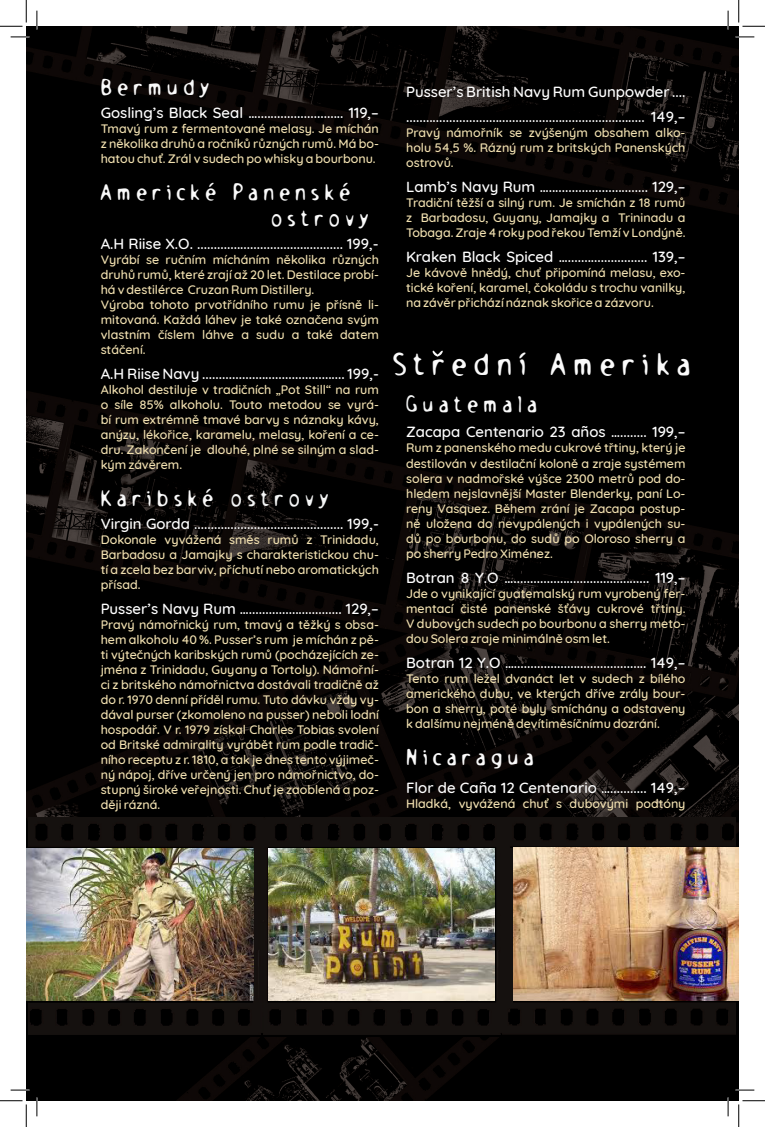
<style>
.page{position:relative;width:765px;height:1127px;background:#fff}
.page>*{position:absolute;margin:0;border:0;box-sizing:border-box;transform-origin:0 0}
.svetadily_novy_nadpisy_rumak_copy{font:31.25px "Holstein";letter-spacing:.25em;color:#fafafa}
.zeme_novy_nadpisy_rumak{font:22.5px "Holstein";letter-spacing:.25em;color:#fafafa}
.nadpis_rumak{font:500 15px/25px "Quicksand";color:#fff}
.zeme_novy_nadpisy_rumak-2{font:500 15px "Quicksand";color:#fff}
.text_rumak_popis{font:500 12.5px/15px "Quicksand";color:#f1e0b0;text-align:justify}
.s1{color:#f4f5f5}
</style>
<div class="page">
<img style="left:26px;top:26px;width:712px;height:1074px">
<img style="left:28px;top:817px;width:707px;height:219px">
<div style="left:504px;top:848px;width:8px;height:159px;background:#15110f"></div>
<svg style="left:432px;top:350px;width:11px;height:6px"></svg>
<img style="left:26px;top:847px;width:227px;height:153px">
<img style="left:269px;top:847px;width:225px;height:153px">
<img style="left:513px;top:847px;width:225px;height:152px">
<svg style="left:11px;top:36px;width:18px;height:2px"></svg>
<svg style="left:735px;top:36px;width:19px;height:2px"></svg>
<svg style="left:11px;top:1088px;width:18px;height:2px"></svg>
<svg style="left:735px;top:1088px;width:19px;height:2px"></svg>
<svg style="left:36px;top:11px;width:2px;height:18px"></svg>
<svg style="left:36px;top:1097px;width:2px;height:18px"></svg>
<svg style="left:727px;top:11px;width:2px;height:18px"></svg>
<svg style="left:727px;top:1097px;width:2px;height:18px"></svg>
<svg style="left:0;top:0;width:27px;height:27px"></svg>
<svg style="left:0;top:1100px;width:27px;height:26px"></svg>
<svg style="left:738px;top:0;width:27px;height:27px"></svg>
<svg style="left:738px;top:1100px;width:27px;height:26px"></svg>
<p class="zeme_novy_nadpisy_rumak" style="left:101px;top:73px;width:109px">Bermudy</p>
<p class="nadpis_rumak" style="left:101px;top:98px;width:280px">Gosling’s Black Seal ….......................... 119,–</p>
<p class="text_rumak_popis" style="left:101px;top:120px;width:280px">Tmavý rum z fermentované melasy. Je míchán z několika druhů a ročníků různých rumů. Má bo&shy;hatou chuť. Zrál v sudech po whisky a bourbonu.</p>
<p class="zeme_novy_nadpisy_rumak" style="left:101px;top:178px;width:251px">Americké Panenské</p>
<p class="zeme_novy_nadpisy_rumak" style="left:271px;top:204px;width:98px">ostrovy</p>
<p class="zeme_novy_nadpisy_rumak-2" style="left:101px;top:231px;width:279px">A.H Riise X.O. ............................................ 199,-</p>
<p class="text_rumak_popis" style="left:101px;top:250px;width:280px">Vyrábí se ručním mícháním několika různých druhů rumů, které zrají až 20 let. Destilace probí&shy;há v destilérce Cruzan Rum Distillery.</p>
<p class="text_rumak_popis" style="left:101px;top:295px;width:280px">Výroba tohoto prvotřídního rumu je přísně li&shy;mitovaná. Každá láhev je také označena svým vlastním číslem láhve a sudu a také datem stáčení.</p>
<p class="nadpis_rumak" style="left:101px;top:359px;width:280px">A.H Riise Navy ........................................... 199,-</p>
<p class="text_rumak_popis" style="left:101px;top:380px;width:280px">Alkohol destiluje v tradičních „Pot Still“ na rum o síle 85% alkoholu. Touto metodou se vyrá&shy;bí rum extrémně tmavé barvy s náznaky kávy, anýzu, lékořice, karamelu, melasy, koření a ce&shy;dru. Zakončení je dlouhé, plné se silným a slad&shy;kým závěrem.</p>
<p class="zeme_novy_nadpisy_rumak" style="left:101px;top:484px;width:229px">Karibské <span class="s1">ostrovy</span></p>
<p class="nadpis_rumak" style="left:101px;top:509px;width:280px">Virgin Gorda ............................................. 199,-</p>
<p class="text_rumak_popis" style="left:101px;top:530px;width:280px">Dokonale vyvážená směs rumů z Trinidadu, Barbadosu a Jamajky s charakteristickou chu&shy;tí a zcela bez barviv, příchutí nebo aromatických přísad.</p>
<p class="nadpis_rumak" style="left:101px;top:594px;width:280px">Pusser’s Navy Rum …............................ 129,–</p>
<p class="text_rumak_popis" style="left:101px;top:615px;width:280px">Pravý námořnický rum, tmavý a těžký s obsa&shy;hem alkoholu 40 %. Pusser’s rum je míchán z pě&shy;ti výtečných karibských rumů (pocházejících ze&shy;jména z Trinidadu, Guyany a Tortoly). Námořní&shy;ci z britského námořnictva dostávali tradičně až do r. 1970 denní příděl rumu. Tuto dávku vždy vy&shy;dával purser (zkomoleno na pusser) neboli lodní hospodář. V r. 1979 získal Charles Tobias svolení od Britské admirality vyrábět rum podle tradič&shy;ního receptu z r. 1810, a tak je dnes tento výjimeč&shy;ný nápoj, dříve určený jen pro námořnictvo, do&shy;stupný široké veřejnosti. Chuť je zaoblená a poz&shy;ději rázná.</p>
<p class="nadpis_rumak" style="left:406px;top:78px;width:281px">Pusser’s British Navy Rum Gunpowder .... ........................................................................ 149,–</p>
<p class="text_rumak_popis" style="left:406px;top:124px;width:281px">Pravý námořník se zvýšeným obsahem alko&shy;holu 54,5 %. Rázný rum z britských Panenských ostrovů.</p>
<p class="nadpis_rumak" style="left:406px;top:173px;width:281px">Lamb’s Navy Rum ….............................. 129,–</p>
<p class="text_rumak_popis" style="left:406px;top:194px;width:281px">Tradiční těžší a silný rum. Je smíchán z 18 rumů z Barbadosu, Guyany, Jamajky a Trininadu a Tobaga. Zraje 4 roky pod řekou Temží v Londýně.</p>
<p class="nadpis_rumak" style="left:406px;top:243px;width:281px">Kraken Black Spiced …........................ 139,–</p>
<p class="text_rumak_popis" style="left:406px;top:264px;width:281px">Je kávově hnědý, chuť připomíná melasu, exo&shy;tické koření, karamel, čokoládu s trochu vanilky, na závěr přichází náznak skořice a zázvoru.</p>
<p class="svetadily_novy_nadpisy_rumak_copy" style="left:394px;top:344px;width:298px">Strední Amerika</p>
<p class="zeme_novy_nadpisy_rumak" style="left:406px;top:390px;width:132px"><span class="s1">Gu</span>atemala</p>
<p class="nadpis_rumak" style="left:406px;top:418px;width:281px">Zacapa Centenario 23 años …........ 199,–</p>
<p class="text_rumak_popis" style="left:406px;top:439px;width:281px">Rum z panenského medu cukrové třtiny, který je destilován v destilační koloně a zraje systémem solera v nadmořské výšce 2300 metrů pod do&shy;hledem nejslavnější Master Blenderky, paní Lo&shy;reny Vasquez. Během zrání je Zacapa postup&shy;ně uložena do nevypálených i vypálených su&shy;dů po bourbonu, do sudů po Oloroso sherry a po sherry Pedro Ximénez.</p>
<p class="nadpis_rumak" style="left:406px;top:563px;width:281px">Botran 8 Y.O …......................................... 119,–</p>
<p class="text_rumak_popis" style="left:406px;top:584px;width:281px">Jde o vynikající guatemalský rum vyrobený fer&shy;mentací čisté panenské šťávy cukrové třtiny.<br>V dubových sudech po bourbonu a sherry meto&shy;dou Solera zraje minimálně osm let.</p>
<p class="nadpis_rumak" style="left:406px;top:648px;width:281px">Botran 12 Y.O …........................................ 149,–</p>
<p class="text_rumak_popis" style="left:406px;top:669px;width:281px">Tento rum ležel dvanáct let v sudech z bílého amerického dubu, ve kterých dříve zrály bour&shy;bon a sherry, poté byly smíchány a odstaveny k dalšímu nejméně devítiměsíčnímu dozrání.</p>
<p class="zeme_novy_nadpisy_rumak" style="left:406px;top:743px;width:129px">Nicaragua</p>
<p class="nadpis_rumak" style="left:406px;top:773px;width:281px">Flor de Caña 12 Centenario …........... 149,–</p>
<p class="text_rumak_popis" style="left:406px;top:794px;width:281px">Hladká, vyvážená chuť s dubovými podtóny</p>
</div>
